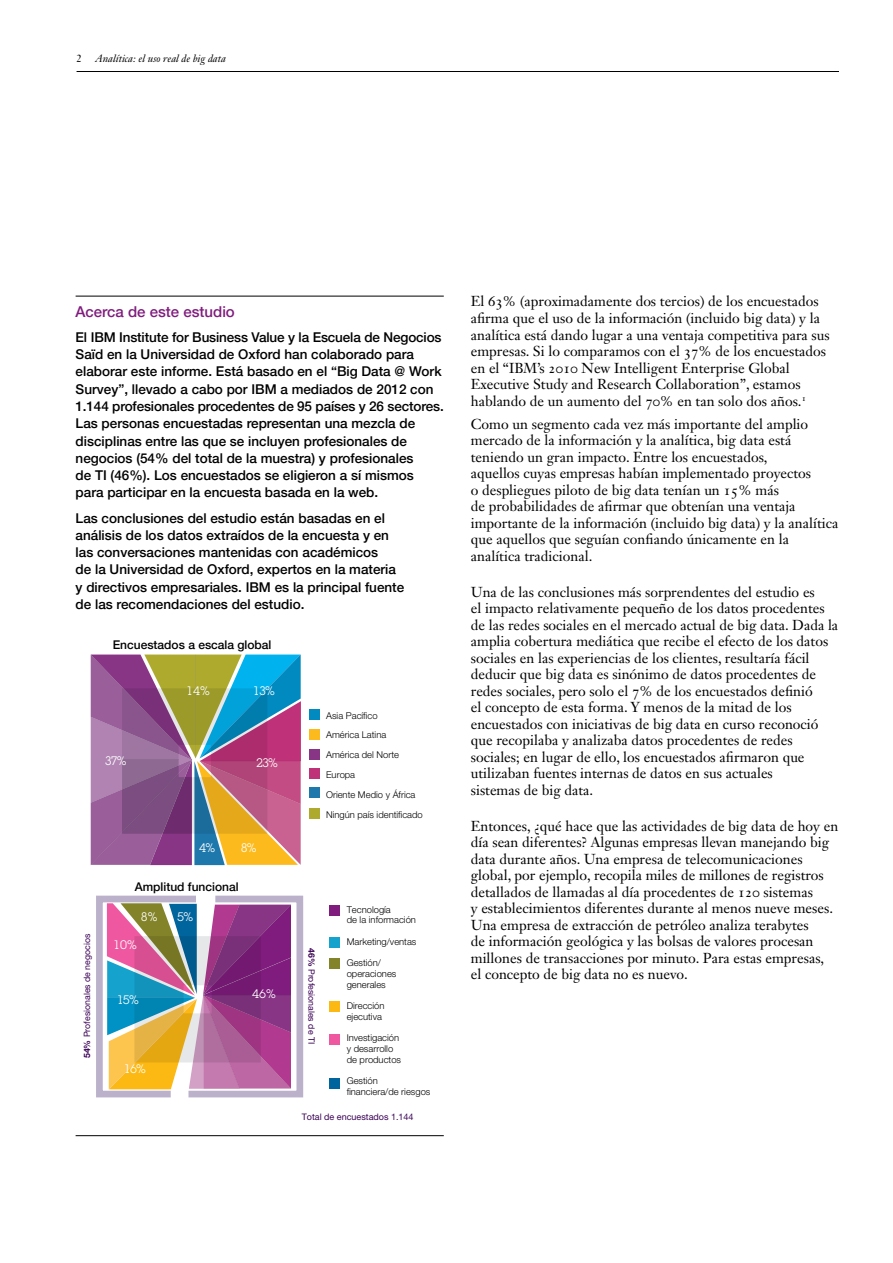
<style>
.page{position:relative;width:893px;height:1263px;background:#fff}
.page>*{position:absolute;margin:0;border:0;box-sizing:border-box;transform-origin:0 0}
.t1{font:500 15px "Helvetica Neue LT";color:#801c7d}
.t2{font:14.25px/16.5px "Janson Text LT Std";color:#000}
.t3{font:500 13.5px/17.2px "Helvetica Neue LT";color:#000}
.t4{font:12.15px "Lubalin Graph Std";letter-spacing:-.075em;color:#fff}
.t5{font:500 12px "Helvetica Neue LT";color:#000}
.t6{font:italic 10.5px "Janson Text LT Std";color:#000}
.t7{font:10.5px "Janson Text LT Std";color:#000}
.t8{font:300 9.45px/10.8px "Helvetica Neue LT Std";color:#000}
.t9{font:9px "Helvetica Neue LT Std";color:#3b0256}
.t10{font:8.7px "Helvetica Neue LT Std";color:#3b0256}
.s1{font-weight:700}
</style>
<div class="page">
<hr style="left:77px;top:71px;width:762px;height:1px;background:#000">
<hr style="left:76px;top:296px;width:368px;height:1px;background:#000">
<hr style="left:76px;top:1135px;width:368px;height:1px;background:#000">
<svg style="left:91px;top:654px;width:210px;height:211px;background:#927485"></svg>
<div style="left:310px;top:710px;width:10px;height:10px;background:#008abf"></div>
<div style="left:310px;top:729px;width:10px;height:11px;background:#fdba1d"></div>
<div style="left:310px;top:749px;width:10px;height:10px;background:#883586"></div>
<svg style="left:96px;top:895px;width:208px;height:203px;background:#aa849a"></svg>
<div style="left:329px;top:905px;width:11px;height:11px;background:#801c7d"></div>
<div style="left:329px;top:937px;width:11px;height:10px;background:#15a3ce"></div>
<div style="left:329px;top:958px;width:11px;height:11px;background:#838329"></div>
<div style="left:329px;top:1001px;width:11px;height:11px;background:#fdb913"></div>
<div style="left:329px;top:1034px;width:11px;height:10px;background:#ef58a0"></div>
<div style="left:329px;top:1078px;width:11px;height:10px;background:#00649d"></div>
<div style="left:310px;top:769px;width:10px;height:10px;background:#bf3179"></div>
<div style="left:310px;top:787px;width:10px;height:10px;background:#1e78ab"></div>
<div style="left:310px;top:809px;width:10px;height:10px;background:#adaa2e"></div>
<p class="t7" style="left:77px;top:52px;width:7px">2</p>
<p class="t6" style="left:96px;top:52px;width:132px">Analítica: el uso real de big data</p>
<p class="t1" style="left:76px;top:302px;width:161px">Acerca de este estudio</p>
<p class="t3" style="left:76px;top:328px;width:370px">El IBM Institute for Business Value y la Escuela de Negocios Saïd en la Universidad de Oxford han colaborado para elaborar este informe. Está basado en el “Big Data @ Work Survey”, llevado a cabo por IBM a mediados de 2012 con 1.144 profesionales procedentes de 95 países y 26 sectores.<br>Las personas encuestadas representan una mezcla de disciplinas entre las que se incluyen profesionales de negocios (54% del total de la muestra) y profesionales<br>de TI (46%). Los encuestados se eligieron a sí mismos para participar en la encuesta basada en la web.</p>
<p class="t3" style="left:76px;top:509px;width:330px">Las conclusiones del estudio están basadas en el análisis de los datos extraídos de la encuesta y en las conversaciones mantenidas con académicos<br>de la Universidad de Oxford, expertos en la materia y directivos empresariales. IBM es la principal fuente de las recomendaciones del estudio.</p>
<p class="t5" style="left:113px;top:638px;width:160px">Encuestados a escala global</p>
<p class="t4" style="left:105px;top:753px;width:23px">37%</p>
<p class="t4" style="left:186px;top:683px;width:25px">14%</p>
<p class="t4" style="left:253px;top:683px;width:23px">13%</p>
<p class="t4" style="left:256px;top:755px;width:23px">23%</p>
<p class="t4" style="left:199px;top:840px;width:17px">4%</p>
<p class="t4" style="left:241px;top:840px;width:17px">8%</p>
<p class="t5" style="left:135px;top:879px;width:105px">Amplitud funcional</p>
<p class="t4" style="left:141px;top:909px;width:18px">8%</p>
<p class="t4" style="left:177px;top:909px;width:17px">5%</p>
<p class="t10" style="left:82px;top:1058px;width:126px;rotate:-90deg"><span class="s1">54%</span> Profesionales de negocios</p>
<p class="t4" style="left:113px;top:937px;width:25px">10%</p>
<p class="t4" style="left:117px;top:992px;width:23px">15%</p>
<p class="t4" style="left:124px;top:1060px;width:23px">16%</p>
<p class="t4" style="left:252px;top:986px;width:25px">46%</p>
<p class="t8" style="left:326px;top:705px;width:74px;line-height:19.6px">Asia Pacífico<br>América Latina<br>América del Norte</p>
<p class="t8" style="left:326px;top:765px;width:98px;line-height:19.6px">Europa<br>Oriente Medio y África<br>Ningún país identificado</p>
<p class="t10" style="left:317px;top:948px;width:98px;rotate:90deg"><span class="s1">46%</span> Profesionales de TI</p>
<p class="t8" style="left:347px;top:904px;width:71px">Tecnología<br>de la información</p>
<p class="t8" style="left:347px;top:936px;width:71px">Marketing/ventas</p>
<p class="t8" style="left:347px;top:957px;width:51px">Gestión/ operaciones generales</p>
<p class="t8" style="left:347px;top:1000px;width:39px">Dirección ejecutiva</p>
<p class="t8" style="left:347px;top:1032px;width:56px">Investigación y desarrollo de productos</p>
<p class="t8" style="left:347px;top:1075px;width:85px">Gestión financiera/de riesgos</p>
<p class="t9" style="left:302px;top:1111px;width:113px">Total de encuestados 1.144</p>
<p class="t2" style="left:471px;top:293px;width:361px">El 63% (aproximadamente dos tercios) de los encuestados afirma que el uso de la información (incluido big data) y la analítica está dando lugar a una ventaja competitiva para sus empresas. Si lo comparamos con el 37% de los encuestados en el “IBM’s 2010 New Intelligent Enterprise Global Executive Study and Research Collaboration”, estamos hablando de un aumento del 70% en tan solo dos años.<sup>1</sup></p>
<p class="t2" style="left:471px;top:415px;width:369px">Como un segmento cada vez más importante del amplio mercado de la información y la analítica, big data está teniendo un gran impacto. Entre los encuestados,<br>aquellos cuyas empresas habían implementado proyectos<br>o despliegues piloto de big data tenían un 15% más<br>de probabilidades de afirmar que obtenían una ventaja importante de la información (incluido big data) y la analítica que aquellos que seguían confiando únicamente en la analítica tradicional.</p>
<p class="t2" style="left:471px;top:583px;width:369px">Una de las conclusiones más sorprendentes del estudio es<br>el impacto relativamente pequeño de los datos procedentes de las redes sociales en el mercado actual de big data. Dada la amplia cobertura mediática que recibe el efecto de los datos sociales en las experiencias de los clientes, resultaría fácil deducir que big data es sinónimo de datos procedentes de redes sociales, pero solo el 7% de los encuestados definió<br>el concepto de esta forma. Y menos de la mitad de los encuestados con iniciativas de big data en curso reconoció que recopilaba y analizaba datos procedentes de redes sociales; en lugar de ello, los encuestados afirmaron que utilizaban fuentes internas de datos en sus actuales<br>sistemas de big data.</p>
<p class="t2" style="left:471px;top:817px;width:369px">Entonces, ¿qué hace que las actividades de big data de hoy en día sean diferentes? Algunas empresas llevan manejando big data durante años. Una empresa de telecomunicaciones global, por ejemplo, recopila miles de millones de registros detallados de llamadas al día procedentes de 120 sistemas<br>y establecimientos diferentes durante al menos nueve meses.<br>Una empresa de extracción de petróleo analiza terabytes<br>de información geológica y las bolsas de valores procesan millones de transacciones por minuto. Para estas empresas, el concepto de big data no es nuevo.</p>
</div>
